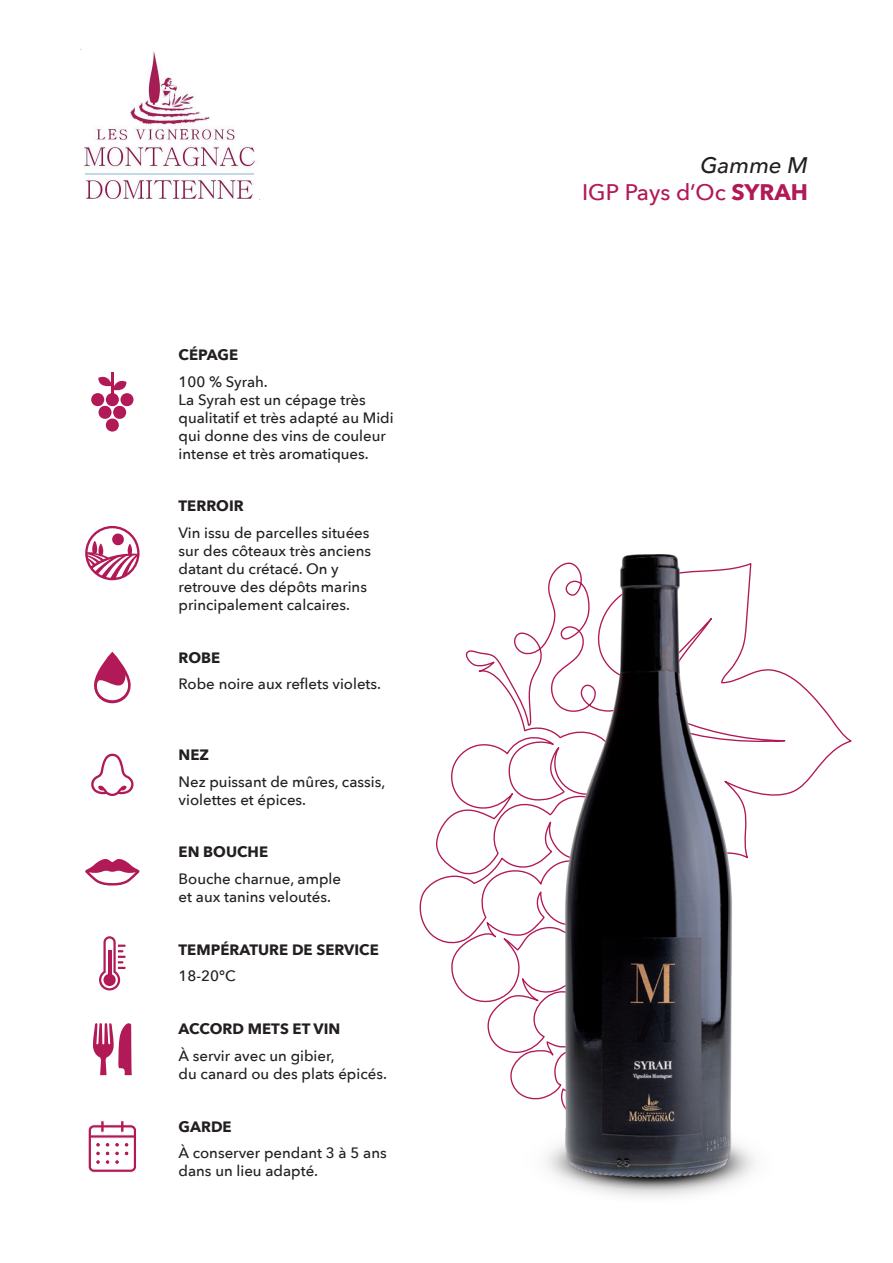
<style>
.page{position:relative;width:893px;height:1263px;background:#fff}
.page>*{position:absolute;margin:0;border:0;box-sizing:border-box;transform-origin:0 0}
.t1{font:500 22.5px/27px "Avenir Next";color:#b11957;text-align:right}
.t2{font:500 15px/18px "Avenir Next";color:#231f20}
.t3{font:700 15px "Avenir Next";color:#231f20}
.s1{font-style:italic;color:#231f20}
.s2{font-weight:700}
</style>
<div class="page">
<img style="left:80px;top:49px;width:180px;height:151px">
<img style="left:419px;top:554px;width:433px;height:643px">
<svg style="left:85px;top:526px;width:55px;height:54px"></svg>
<svg style="left:94px;top:652px;width:37px;height:51px"></svg>
<svg style="left:91px;top:376px;width:43px;height:56px"></svg>
<hr style="left:111px;top:373px;width:3px;height:23px;background:#b11957">
<svg style="left:91px;top:754px;width:43px;height:42px"></svg>
<svg style="left:85px;top:859px;width:55px;height:26px"></svg>
<svg style="left:99px;top:936px;width:27px;height:54px"></svg>
<svg style="left:88px;top:1120px;width:49px;height:52px"></svg>
<svg style="left:93px;top:1023px;width:39px;height:52px"></svg>
<p class="t3" style="left:179px;top:342px;width:61px">CÉPAGE</p>
<p class="t2" style="left:179px;top:372px;width:217px">100 % Syrah.<br>La Syrah est un cépage très qualitatif et très adapté au Midi qui donne des vins de couleur intense et très aromatiques.</p>
<p class="t3" style="left:179px;top:493px;width:67px">TERROIR</p>
<p class="t2" style="left:179px;top:523px;width:194px">Vin issu de parcelles situées sur des côteaux très anciens datant du crétacé. On y retrouve des dépôts marins principalement calcaires.</p>
<p class="t3" style="left:179px;top:644px;width:43px">ROBE</p>
<p class="t2" style="left:179px;top:674px;width:204px">Robe noire aux reflets violets.</p>
<p class="t3" style="left:179px;top:742px;width:32px">NEZ</p>
<p class="t2" style="left:179px;top:772px;width:208px">Nez puissant de mûres, cassis, violettes et épices.</p>
<p class="t3" style="left:179px;top:839px;width:91px">EN BOUCHE</p>
<p class="t2" style="left:179px;top:869px;width:164px">Bouche charnue, ample et aux tanins veloutés.</p>
<p class="t3" style="left:179px;top:936px;width:202px">TEMPÉRATURE DE SERVICE</p>
<p class="t2" style="left:179px;top:967px;width:59px">18-20°C</p>
<p class="t3" style="left:179px;top:1016px;width:163px">ACCORD METS ET VIN</p>
<p class="t2" style="left:179px;top:1046px;width:210px">À servir avec un gibier,<br>du canard ou des plats épicés.</p>
<p class="t3" style="left:179px;top:1113px;width:55px">GARDE</p>
<p class="t2" style="left:179px;top:1143px;width:210px">À conserver pendant 3 à 5 ans dans un lieu adapté.</p>
<h1 class="t1" style="left:582px;top:151px;width:227px"><span class="s1">Gamme M<br></span>IGP Pays d’Oc <span class="s2">SYRAH</span></h1>
</div>
